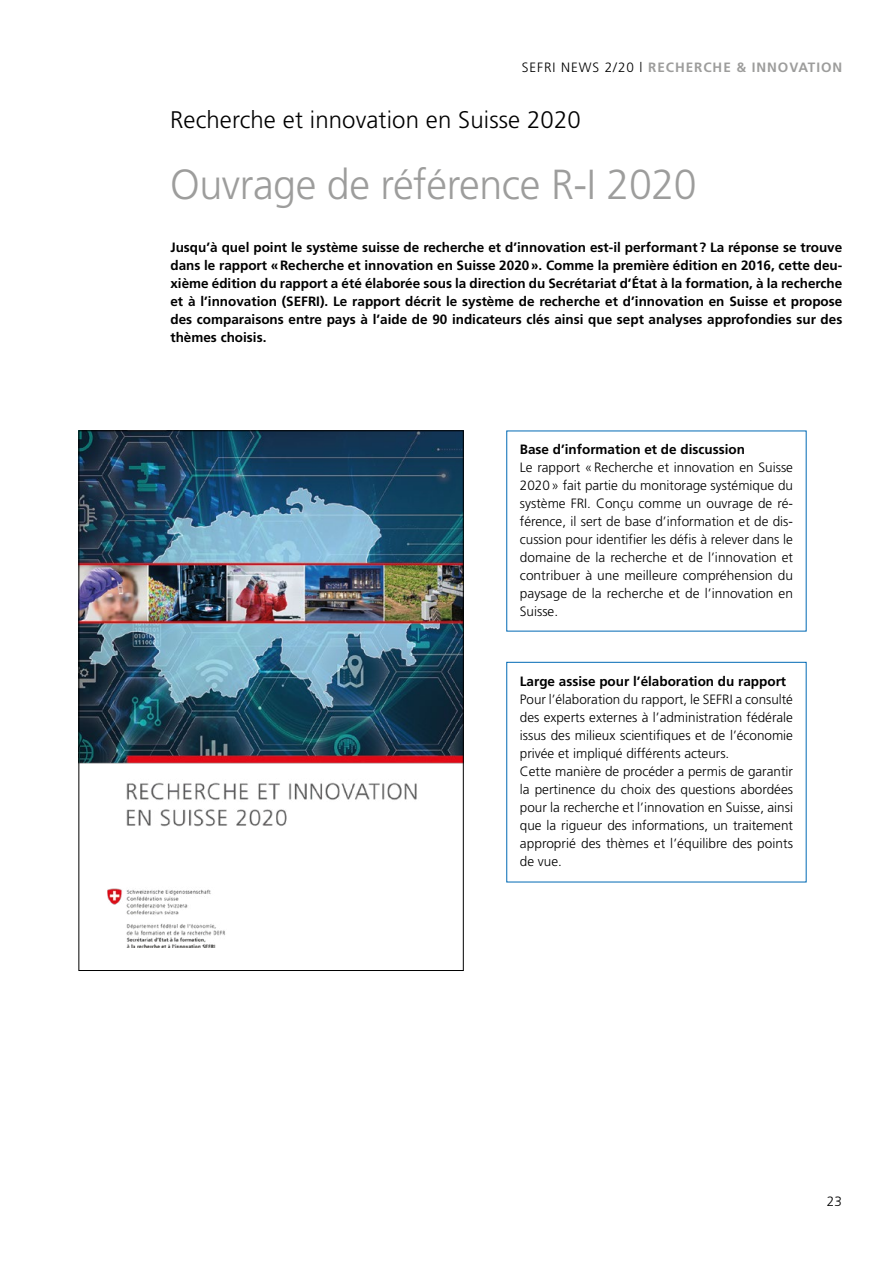
<style>
.page{position:relative;width:893px;height:1263px;background:#fff}
.page>*{position:absolute;margin:0;border:0;box-sizing:border-box;transform-origin:0 0}
.t1{font:300 42px "Frutiger LT Std";letter-spacing:-.01em;color:#9d9d9c}
.t2{font:300 24px "Frutiger LT Std";letter-spacing:.005em;color:#000}
.t3{font:300 13.5px/18px "Frutiger LT Std";color:#000;text-align:justify}
.t4{font:700 13.5px/18px "Frutiger LT Std";color:#000;text-align:justify}
.t5{font:700 13.5px "Frutiger LT Std";letter-spacing:.07em;color:#9d9d9c}
.s1{font-weight:300;color:#000}
</style>
<div class="page">
<img style="left:81px;top:433px;width:380px;height:514px">
<svg style="left:506px;top:430px;width:301px;height:453px"></svg>
<p class="t5" style="left:522px;top:59px;width:322px"><span class="s1">SEFRI NEWS 2/20 l</span> RECHERCHE &amp; INNOVATION</p>
<p class="t2" style="left:170px;top:106px;width:412px">Recherche et innovation en Suisse 2020</p>
<h1 class="t1" style="left:170px;top:161px;width:528px">Ouvrage de référence R-I 2020</h1>
<p class="t4" style="left:170px;top:238px;width:673px">Jusqu’à quel point le système suisse de recherche et d’innovation est-il performant? La réponse se trouve dans le rapport «Recherche et innovation en Suisse 2020». Comme la première édition en 2016, cette deu&shy;xième édition du rapport a été élaborée sous la direction du Secrétariat d’État à la formation, à la recherche et à l’innovation (SEFRI). Le rapport décrit le système de recherche et d’innovation en Suisse et propose des comparaisons entre pays à l’aide de 90 indicateurs clés ainsi que sept analyses approfondies sur des thèmes choisis.</p>
<p class="t4" style="left:520px;top:441px;width:227px">Base d’information et de discussion</p>
<p class="t3" style="left:520px;top:459px;width:275px">Le rapport «Recherche et innovation en Suisse 2020» fait partie du monitorage systémique du système FRI. Conçu comme un ouvrage de ré&shy;férence, il sert de base d’information et de dis&shy;cussion pour identifier les défis à relever dans le domaine de la recherche et de l’innovation et contribuer à une meilleure compréhension du paysage de la recherche et de l’innovation en Suisse.</p>
<p class="t4" style="left:520px;top:672px;width:268px">Large assise pour l’élaboration du rapport</p>
<p class="t3" style="left:520px;top:690px;width:275px;text-align:left">Pour l’élaboration du rapport, le SEFRI a consulté des experts externes à l’administration fédérale issus des milieux scientifiques et de l’économie privée et impliqué différents acteurs.<br>Cette manière de procéder a permis de garantir la pertinence du choix des questions abordées pour la recherche et l’innovation en Suisse, ainsi que la rigueur des informations, un traitement approprié des thèmes et l’équilibre des points de vue.</p>
<p class="t3" style="left:827px;top:1193px;width:17px">23</p>
</div>
